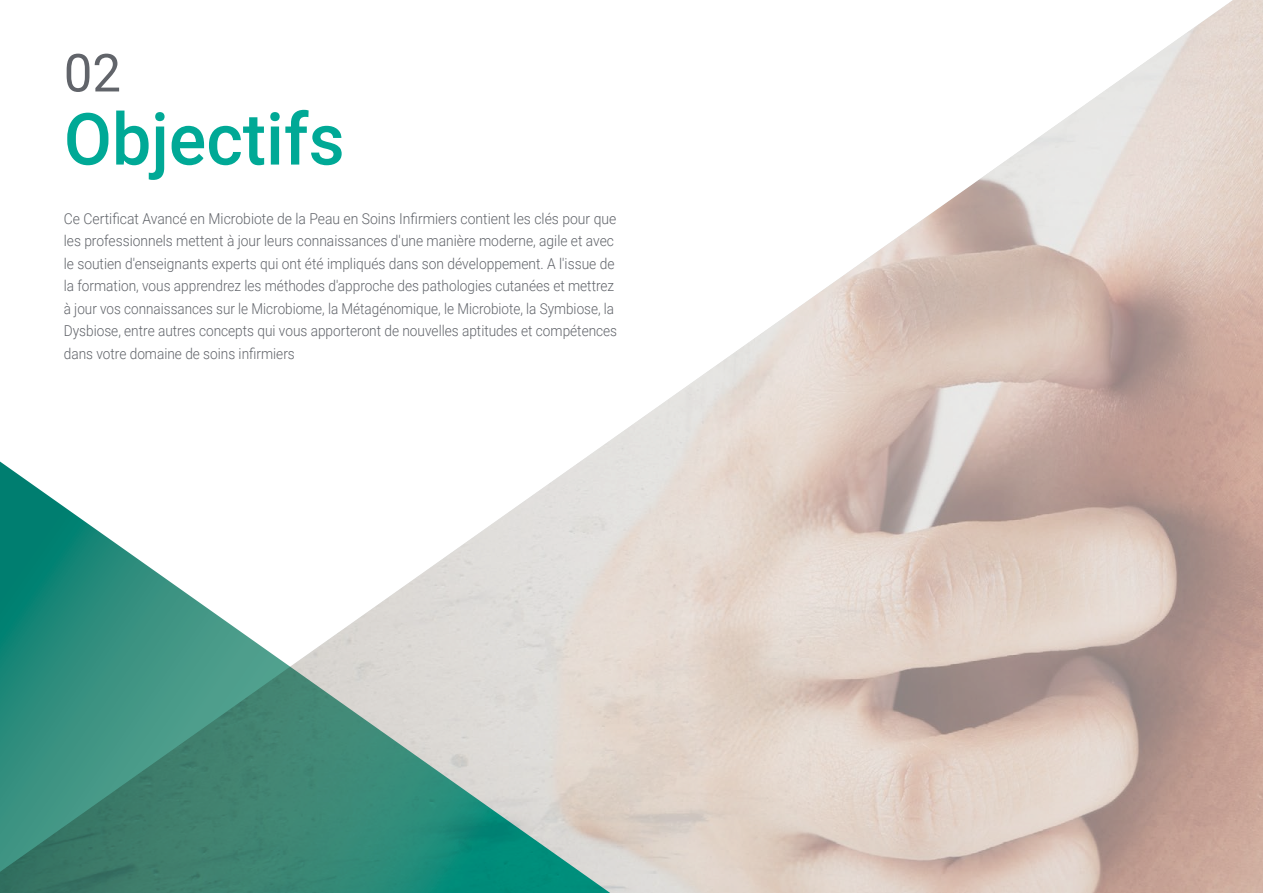
<style>
.page{position:relative;width:1263px;height:893px;background:#fff}
.page>*{position:absolute;margin:0;border:0;box-sizing:border-box;transform-origin:0 0}
.t1{font:500 72px "Roboto";color:#00a996}
.t2{font:52.5px "Roboto";color:#61646a}
.t3{font:300 15px/22.5px "Roboto";color:#61646a;scale:.93 1}
</style>
<div class="page">
<img style="left:603px;top:0;width:660px;height:893px">
<svg style="left:0;top:446px;width:640px;height:447px"></svg>
<h2 class="t2" style="left:64px;top:36px;width:59px">02</h2>
<h1 class="t1" style="left:64px;top:89px;width:282px">Objectifs</h1>
<p class="t3" style="left:64px;top:207px;width:597px">Ce Certificat Avancé en Microbiote de la Peau en Soins Infirmiers contient les clés pour que les professionnels mettent à jour leurs connaissances d'une manière moderne, agile et avec le soutien d'enseignants experts qui ont été impliqués dans son développement. A l'issue de la formation, vous apprendrez les méthodes d'approche des pathologies cutanées et mettrez à jour vos connaissances sur le Microbiome, la Métagénomique, le Microbiote, la Symbiose, la Dysbiose, entre autres concepts qui vous apporteront de nouvelles aptitudes et compétences dans votre domaine de soins infirmiers</p>
</div>
